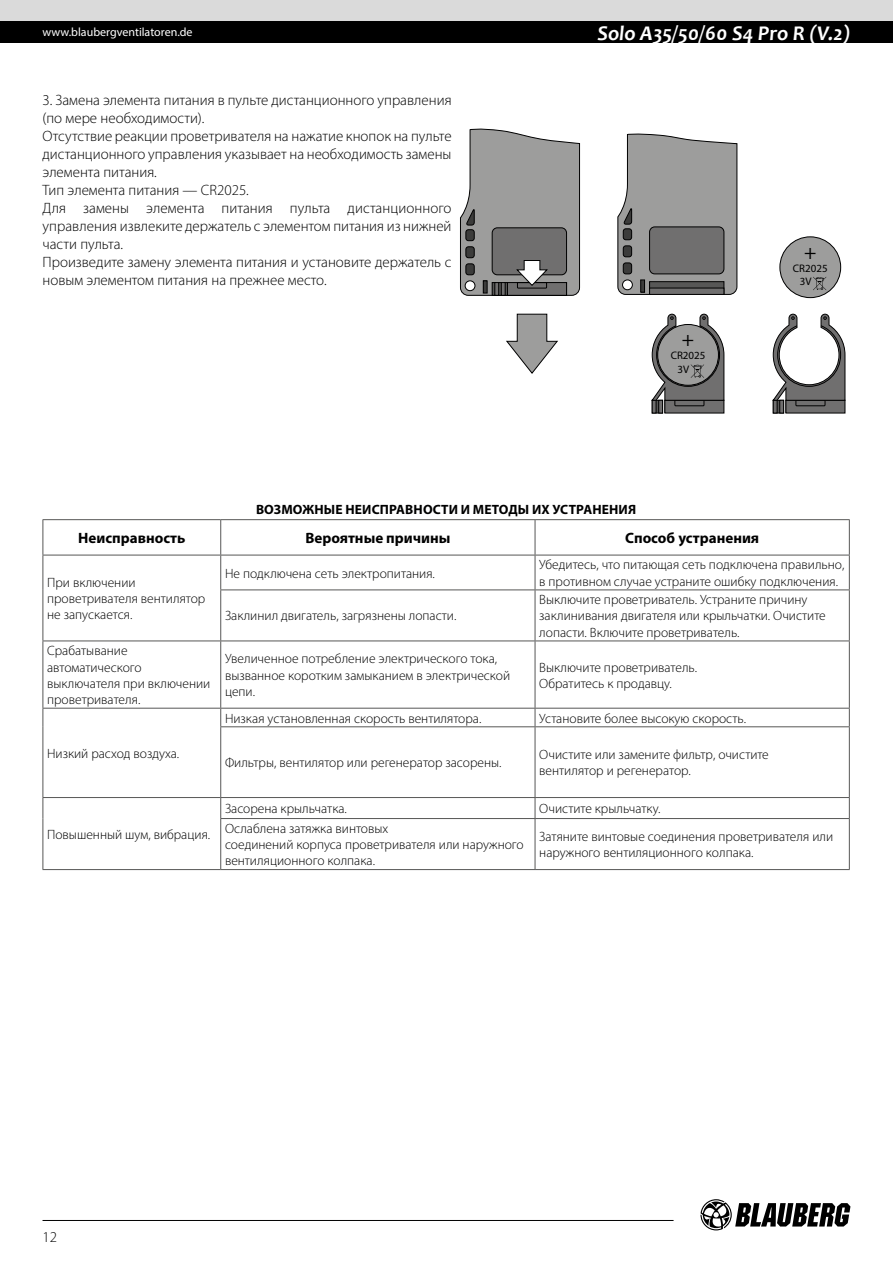
<style>
.page{position:relative;width:893px;height:1263px;background:#fff}
.page>*{position:absolute;margin:0;border:0;box-sizing:border-box;transform-origin:0 0}
.t1{font:italic 700 21px "Candara";color:#fff}
.t2{font:20.7px "Myriad Pro";color:#000}
.t3{font:300 15px/18px "Myriad Pro";color:#000}
.t4{font:700 15px "Myriad Pro";color:#000}
.t5{font:300 13.5px/16.2px "Myriad Pro";color:#000}
.t6{font:700 13.5px "Myriad Pro";letter-spacing:.01em;color:#000}
.t7{font:12px "Myriad Pro";color:#fff}
.t8{font:10.95px/13.2px "Myriad Pro";color:#000}
</style>
<div class="page">
<div style="left:0;top:0;width:893px;height:21px;background:#dadada"></div>
<div style="left:0;top:21px;width:893px;height:22px;background:#000"></div>
<svg style="left:700px;top:1199px;width:150px;height:31px"></svg>
<hr style="left:43px;top:1220px;width:631px;height:1px;background:#000">
<hr style="left:43px;top:520px;width:1px;height:35px;background:#575756">
<hr style="left:43px;top:519px;width:178px;height:1px;background:#575756">
<hr style="left:220px;top:520px;width:1px;height:35px;background:#575756">
<hr style="left:221px;top:519px;width:314px;height:1px;background:#575756">
<hr style="left:535px;top:520px;width:1px;height:35px;background:#575756">
<hr style="left:535px;top:519px;width:315px;height:1px;background:#575756">
<hr style="left:849px;top:520px;width:1px;height:35px;background:#575756">
<hr style="left:43px;top:555px;width:1px;height:35px;background:#575756">
<hr style="left:43px;top:590px;width:1px;height:50px;background:#575756">
<hr style="left:43px;top:555px;width:178px;height:1px;background:#575756">
<hr style="left:220px;top:555px;width:1px;height:34px;background:#575756">
<hr style="left:221px;top:555px;width:314px;height:1px;background:#575756">
<hr style="left:535px;top:555px;width:315px;height:1px;background:#575756">
<hr style="left:535px;top:555px;width:1px;height:34px;background:#575756">
<hr style="left:849px;top:555px;width:1px;height:34px;background:#575756">
<hr style="left:220px;top:590px;width:1px;height:50px;background:#575756">
<hr style="left:220px;top:589px;width:315px;height:1px;background:#575756">
<hr style="left:535px;top:589px;width:315px;height:1px;background:#575756">
<hr style="left:535px;top:590px;width:1px;height:50px;background:#575756">
<hr style="left:849px;top:590px;width:1px;height:50px;background:#575756">
<hr style="left:43px;top:641px;width:1px;height:67px;background:#575756">
<hr style="left:43px;top:640px;width:178px;height:1px;background:#575756">
<hr style="left:220px;top:641px;width:1px;height:67px;background:#575756">
<hr style="left:221px;top:640px;width:314px;height:1px;background:#575756">
<hr style="left:535px;top:640px;width:315px;height:1px;background:#575756">
<hr style="left:535px;top:641px;width:1px;height:67px;background:#575756">
<hr style="left:849px;top:641px;width:1px;height:67px;background:#575756">
<svg style="left:43px;top:709px;width:1px;height:18px"></svg>
<hr style="left:43px;top:727px;width:1px;height:70px;background:#575756">
<hr style="left:43px;top:708px;width:178px;height:1px;background:#575756">
<svg style="left:220px;top:708px;width:1px;height:18px"></svg>
<hr style="left:221px;top:708px;width:314px;height:1px;background:#575756">
<hr style="left:535px;top:708px;width:315px;height:1px;background:#575756">
<svg style="left:535px;top:708px;width:1px;height:18px"></svg>
<svg style="left:849px;top:708px;width:1px;height:18px"></svg>
<hr style="left:220px;top:727px;width:1px;height:70px;background:#575756">
<hr style="left:220px;top:726px;width:315px;height:1px;background:#575756">
<hr style="left:535px;top:726px;width:315px;height:1px;background:#575756">
<hr style="left:535px;top:727px;width:1px;height:70px;background:#575756">
<hr style="left:849px;top:727px;width:1px;height:70px;background:#575756">
<svg style="left:43px;top:798px;width:1px;height:20px"></svg>
<hr style="left:43px;top:818px;width:1px;height:51px;background:#575756">
<hr style="left:43px;top:797px;width:178px;height:1px;background:#575756">
<hr style="left:43px;top:869px;width:178px;height:1px;background:#575756">
<svg style="left:220px;top:798px;width:1px;height:20px"></svg>
<hr style="left:220px;top:819px;width:1px;height:50px;background:#575756">
<hr style="left:221px;top:797px;width:314px;height:1px;background:#575756">
<hr style="left:535px;top:797px;width:315px;height:1px;background:#575756">
<svg style="left:535px;top:798px;width:1px;height:20px"></svg>
<svg style="left:849px;top:798px;width:1px;height:20px"></svg>
<hr style="left:535px;top:819px;width:1px;height:50px;background:#575756">
<hr style="left:849px;top:819px;width:1px;height:50px;background:#575756">
<hr style="left:220px;top:818px;width:315px;height:1px;background:#575756">
<hr style="left:535px;top:818px;width:315px;height:1px;background:#575756">
<hr style="left:221px;top:869px;width:314px;height:1px;background:#575756">
<hr style="left:535px;top:869px;width:315px;height:1px;background:#575756">
<svg style="left:617px;top:133px;width:121px;height:162px"></svg>
<div style="left:650px;top:227px;width:74px;height:47px;background:#706f6f;border-radius:5px"></div>
<div style="left:649px;top:226px;width:75px;height:48px;border:1px solid #000;border-radius:5px"></div>
<hr style="left:641px;top:280px;width:4px;height:12px;background:#3c3c3b">
<div style="left:640px;top:279px;width:5px;height:14px;border:1px solid #000"></div>
<svg style="left:651px;top:283px;width:71px;height:5px"></svg>
<div style="left:649px;top:281px;width:75px;height:14px;border:1px solid #000"></div>
<div style="left:652px;top:400px;width:11px;height:13px;border:1px solid #000"></div>
<div style="left:652px;top:400px;width:4px;height:13px;border:1px solid #000"></div>
<hr style="left:659px;top:400px;width:4px;height:13px;background:#706f6f">
<div style="left:658px;top:400px;width:5px;height:13px;border:1px solid #000"></div>
<div style="left:665px;top:400px;width:59px;height:13px;background:#706f6f"></div>
<svg style="left:651px;top:313px;width:74px;height:94px"></svg>
<div style="left:773px;top:400px;width:11px;height:13px;background:#575756"></div>
<div style="left:773px;top:400px;width:11px;height:13px;border:1px solid #000"></div>
<hr style="left:773px;top:400px;width:4px;height:13px;background:#706f6f">
<div style="left:773px;top:400px;width:5px;height:13px;border:1px solid #000"></div>
<hr style="left:780px;top:400px;width:4px;height:13px;background:#706f6f">
<div style="left:779px;top:400px;width:5px;height:13px;border:1px solid #000"></div>
<div style="left:786px;top:400px;width:59px;height:13px;background:#706f6f"></div>
<svg style="left:772px;top:313px;width:74px;height:94px"></svg>
<div style="left:780px;top:237px;width:61px;height:61px;background:#9d9d9c;border-radius:50%"></div>
<div style="left:779px;top:236px;width:62px;height:62px;border:1px solid #000;border-radius:50%"></div>
<svg style="left:813px;top:277px;width:13px;height:13px"></svg>
<div style="left:650px;top:288px;width:74px;height:6px;background:#706f6f"></div>
<div style="left:649px;top:288px;width:75px;height:7px;border:1px solid #000"></div>
<svg style="left:506px;top:313px;width:52px;height:61px"></svg>
<svg style="left:460px;top:128px;width:120px;height:168px"></svg>
<p class="t7" style="left:43px;top:25px;width:152px">www.blaubergventilatoren.de</p>
<h1 class="t1" style="left:597px;top:20px;width:254px">Solo A35/50/60 S4 Pro R (V.2)</h1>
<p class="t3" style="left:43px;top:91px;width:411px">3. Замена элемента питания в пульте дистанционного управления (по мере необходимости).<br>Отсутствие реакции проветривателя на нажатие кнопок на пульте дистанционного управления указывает на необходимость замены элемента питания.<br>Тип элемента питания — CR2025.<br>Для замены элемента питания пульта дистанционного управления извлеките держатель с элементом питания из нижней части пульта.<br>Произведите замену элемента питания и установите держатель с новым элементом питания на прежнее место.</p>
<h2 class="t2" style="left:682px;top:326px;width:14px">+</h2>
<p class="t8" style="left:678px;top:349px;width:29px;text-indent:-7px">CR2025<br>3V</p>
<p class="t6" style="left:256px;top:500px;width:382px">ВОЗМОЖНЫЕ НЕИСПРАВНОСТИ И МЕТОДЫ ИХ УСТРАНЕНИЯ</p>
<h2 class="t2" style="left:804px;top:239px;width:14px">+</h2>
<p class="t8" style="left:800px;top:261px;width:29px;text-indent:-7px">CR2025<br>3V</p>
<p class="t4" style="left:78px;top:528px;width:109px">Неисправность</p>
<p class="t4" style="left:305px;top:528px;width:147px">Вероятные причины</p>
<p class="t4" style="left:625px;top:528px;width:136px">Способ устранения</p>
<p class="t5" style="left:47px;top:574px;width:160px">При включении проветривателя вентилятор не запускается.</p>
<p class="t5" style="left:225px;top:565px;width:211px">Не подключена сеть электропитания.</p>
<p class="t5" style="left:539px;top:557px;width:307px">Убедитесь, что питающая сеть подключена правильно, в противном случае устраните ошибку подключения.</p>
<p class="t5" style="left:225px;top:608px;width:233px">Заклинил двигатель, загрязнены лопасти.</p>
<p class="t5" style="left:539px;top:592px;width:288px">Выключите проветриватель. Устраните причину заклинивания двигателя или крыльчатки. Очистите лопасти. Включите проветриватель.</p>
<p class="t5" style="left:47px;top:643px;width:165px">Срабатывание автоматического выключателя при включении проветривателя.</p>
<p class="t5" style="left:225px;top:651px;width:287px">Увеличенное потребление электрического тока, вызванное коротким замыканием в электрической цепи.</p>
<p class="t5" style="left:539px;top:659px;width:159px">Выключите проветриватель.<br>Обратитесь к продавцу.</p>
<p class="t5" style="left:47px;top:745px;width:134px">Низкий расход воздуха.</p>
<p class="t5" style="left:47px;top:826px;width:165px">Повышенный шум, вибрация.</p>
<p class="t5" style="left:225px;top:710px;width:258px">Низкая установленная скорость вентилятора.</p>
<p class="t5" style="left:539px;top:710px;width:208px">Установите более высокую скорость.</p>
<p class="t5" style="left:225px;top:755px;width:278px">Фильтры, вентилятор или регенератор засорены.</p>
<p class="t5" style="left:539px;top:747px;width:231px">Очистите или замените фильтр, очистите вентилятор и регенератор.</p>
<p class="t5" style="left:225px;top:801px;width:123px">Засорена крыльчатка.</p>
<p class="t5" style="left:539px;top:801px;width:123px">Очистите крыльчатку.</p>
<p class="t5" style="left:225px;top:820px;width:300px">Ослаблена затяжка винтовых<br>соединений корпуса проветривателя или наружного вентиляционного колпака.</p>
<p class="t5" style="left:539px;top:829px;width:295px">Затяните винтовые соединения проветривателя или наружного вентиляционного колпака.</p>
<p class="t3" style="left:43px;top:1228px;width:16px">12</p>
</div>
